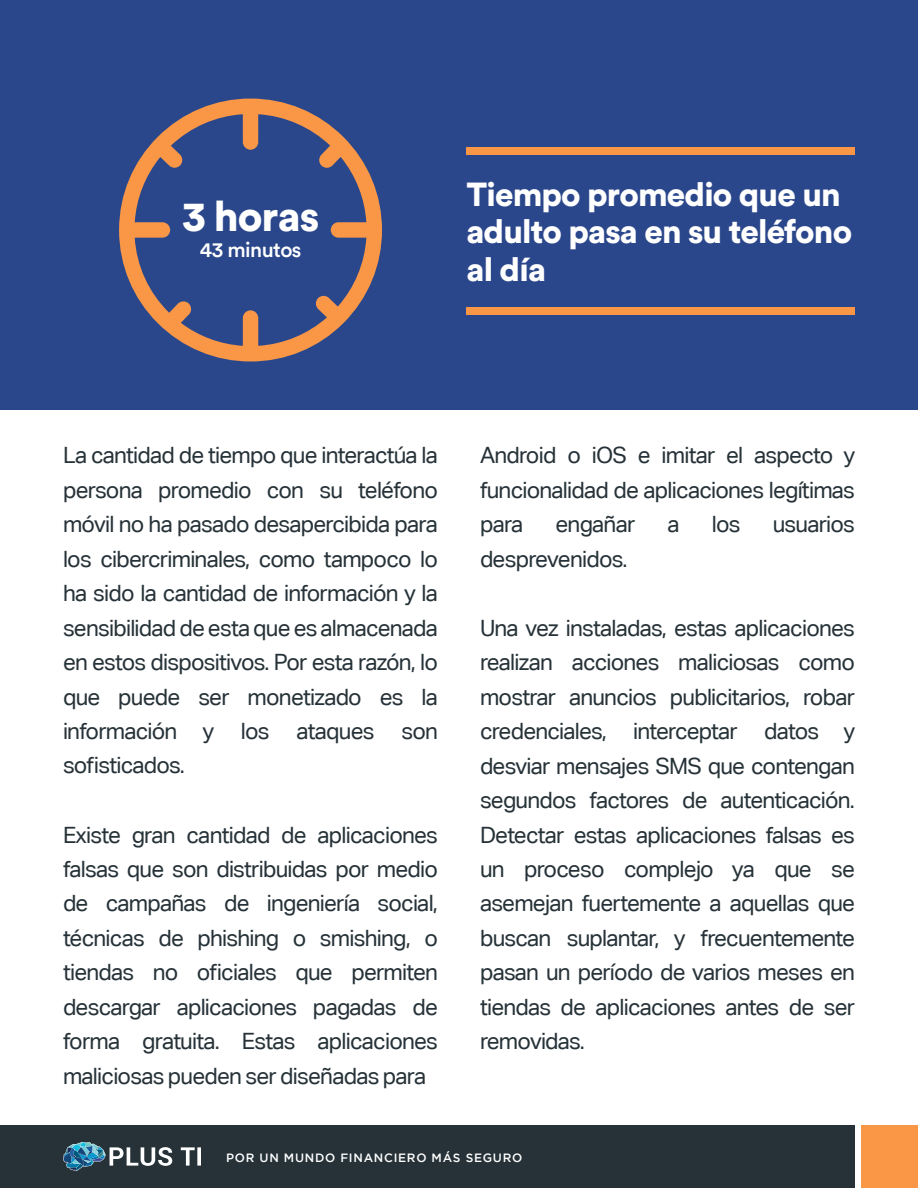
<style>
.page{position:relative;width:918px;height:1188px;background:#fff}
.page>*{position:absolute;margin:0;border:0;box-sizing:border-box;transform-origin:0 0}
.t1{font:900 42px "Circular Std";letter-spacing:-.025em;color:#fff}
.t2{font:900 33px/37.5px "Circular Std";letter-spacing:-.025em;color:#fff}
.t3{font:22.5px/34.5px "Aktiv Grotesk Corp";letter-spacing:-.035em;color:#263238;text-align:justify}
.t4{font:500 21px "Circular Std";letter-spacing:-.025em;color:#fff}
.t5{font:500 12px "Gotham";letter-spacing:.06em;color:#fff}
</style>
<div class="page">
<div style="left:0;top:0;width:918px;height:410px;background:#2b478b"></div>
<div style="left:0;top:1125px;width:855px;height:63px;background:#263238"></div>
<svg style="left:63px;top:1142px;width:138px;height:29px"></svg>
<div style="left:861px;top:1125px;width:57px;height:63px;background:#f99746"></div>
<svg style="left:119px;top:99px;width:263px;height:263px"></svg>
<div style="left:466px;top:147px;width:389px;height:8px;background:#f99746"></div>
<div style="left:466px;top:308px;width:389px;height:7px;background:#f99746"></div>
<h1 class="t1" style="left:183px;top:188px;width:138px">3 horas</h1>
<p class="t4" style="left:200px;top:236px;width:103px">43 minutos</p>
<h2 class="t2" style="left:466px;top:174px;width:387px">Tiempo promedio que un adulto pasa en su teléfono al día</h2>
<p class="t3" style="left:63px;top:438px;width:377px">La cantidad de tiempo que interactúa la persona promedio con su teléfono móvil no ha pasado desapercibida para los cibercriminales, como tampoco lo ha sido la cantidad de información y la sensibilidad de esta que es almacenada en estos dispositivos. Por esta razón, lo que puede ser monetizado es la información y los ataques son sofisticados.</p>
<p class="t3" style="left:63px;top:817px;width:377px">Existe gran cantidad de aplicaciones falsas que son distribuidas por medio de campañas de ingeniería social, técnicas de phishing o smishing, o tiendas no oficiales que permiten descargar aplicaciones pagadas de forma gratuita. Estas aplicaciones maliciosas pueden ser diseñadas para</p>
<p class="t3" style="left:480px;top:438px;width:377px">Android o iOS e imitar el aspecto y funcionalidad de aplicaciones legítimas para</p>
<p class="t3" style="left:556px;top:507px;width:81px">engañar</p>
<p class="t3" style="left:667px;top:507px;width:14px">a</p>
<p class="t3" style="left:712px;top:507px;width:30px">los</p>
<p class="t3" style="left:773px;top:507px;width:84px">usuarios</p>
<p class="t3" style="left:480px;top:541px;width:149px">desprevenidos.</p>
<p class="t3" style="left:480px;top:610px;width:377px">Una vez instaladas, estas aplicaciones realizan acciones maliciosas como mostrar anuncios publicitarios, robar credenciales, interceptar datos y desviar mensajes SMS que contengan segundos factores de autenticación.<br>Detectar estas aplicaciones falsas es un proceso complejo ya que se asemejan fuertemente a aquellas que buscan suplantar, y frecuentemente pasan un período de varios meses en tiendas de aplicaciones antes de ser removidas.</p>
<p class="t5" style="left:226px;top:1151px;width:298px">POR UN MUNDO FINANCIERO MÁS SEGURO</p>
</div>
